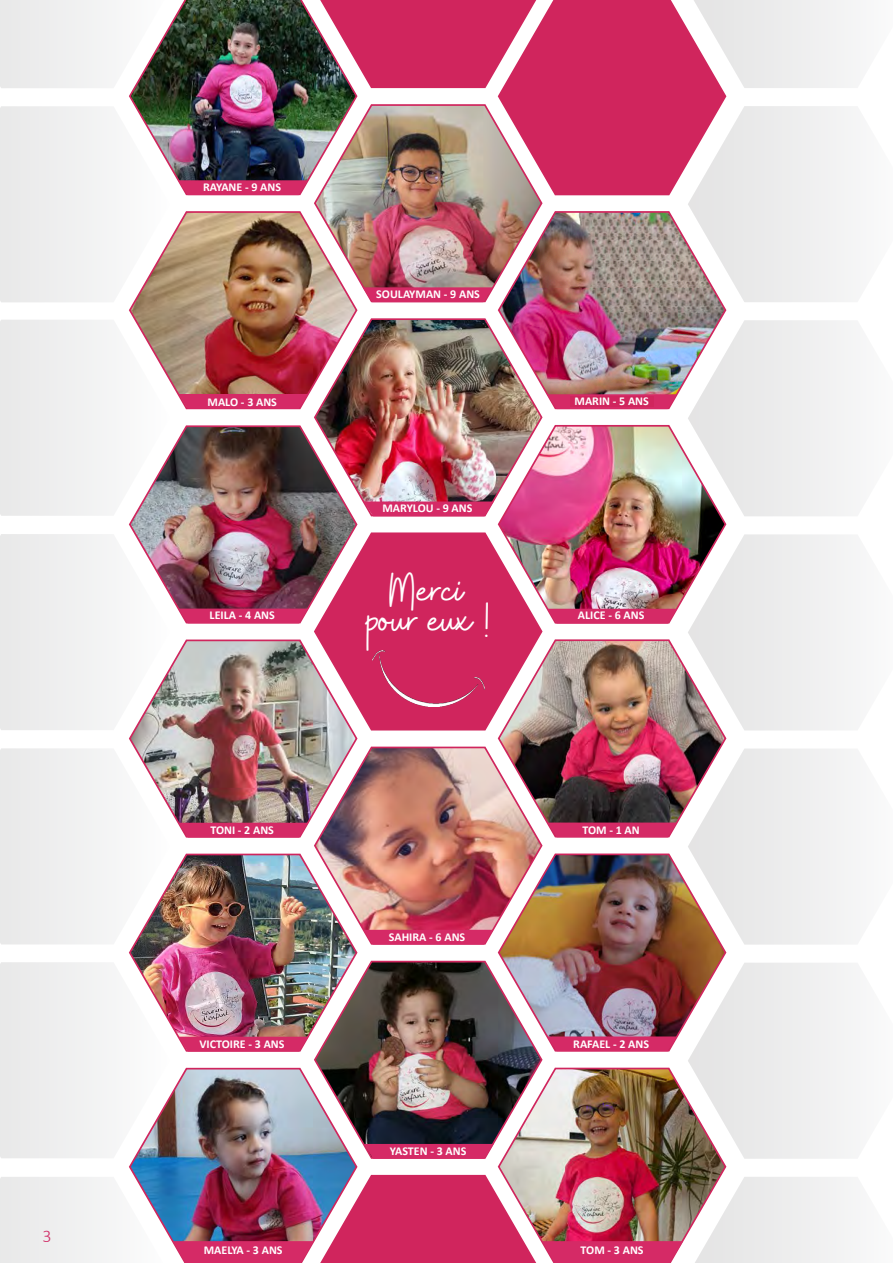
<style>
.page{position:relative;width:893px;height:1263px;background:#fff}
.page>*{position:absolute;margin:0;border:0;box-sizing:border-box;transform-origin:0 0}
.t1{font:48px "Buffalo";letter-spacing:-.045em;color:#fff}
.t2{font:300 18px "Calibri";color:#d02b65}
.t3{font:700 12px "Calibri";color:#fff}
</style>
<div class="page">
<div style="left:688px;top:320px;width:165px;height:196px;background:#ededee"></div>
<div style="left:688px;top:534px;width:165px;height:196px;background:#ededed"></div>
<div style="left:688px;top:963px;width:165px;height:196px;background:#ededed"></div>
<div style="left:688px;top:748px;width:165px;height:197px;background:#ededee"></div>
<img style="left:129px;top:302px;width:229px;height:108px">
<div style="left:178px;top:394px;width:130px;height:15px;background:#d52a66"></div>
<img style="left:129px;top:425px;width:229px;height:199px">
<div style="left:178px;top:609px;width:130px;height:14px;background:#d52a66"></div>
<img style="left:129px;top:639px;width:229px;height:199px">
<div style="left:178px;top:823px;width:130px;height:14px;background:#d52a66"></div>
<img style="left:129px;top:853px;width:229px;height:199px">
<div style="left:178px;top:1037px;width:130px;height:14px;background:#d52a66"></div>
<img style="left:129px;top:1067px;width:229px;height:106px">
<img style="left:313px;top:317px;width:230px;height:200px">
<svg style="left:364px;top:501px;width:130px;height:15px;background:#d4376e"></svg>
<img style="left:313px;top:745px;width:230px;height:200px">
<svg style="left:363px;top:930px;width:130px;height:15px;background:#d7376f"></svg>
<img style="left:313px;top:959px;width:230px;height:200px">
<svg style="left:364px;top:1144px;width:130px;height:15px;background:#d7366e"></svg>
<img style="left:497px;top:1066px;width:230px;height:107px">
<img style="left:497px;top:852px;width:230px;height:200px">
<svg style="left:547px;top:1036px;width:130px;height:15px;background:#d4366e"></svg>
<img style="left:497px;top:638px;width:230px;height:200px">
<svg style="left:547px;top:822px;width:130px;height:15px;background:#d0346b"></svg>
<img style="left:497px;top:423px;width:230px;height:201px">
<img style="left:315px;top:533px;width:362px;height:197px">
<img style="left:497px;top:302px;width:230px;height:108px">
<svg style="left:547px;top:394px;width:130px;height:15px"></svg>
<div style="left:570px;top:396px;width:83px;height:10px;background:#d0255d"></div>
<img style="left:0;top:0;width:853px;height:302px">
<svg style="left:0;top:320px;width:170px;height:196px"></svg>
<svg style="left:0;top:534px;width:170px;height:196px"></svg>
<svg style="left:0;top:748px;width:170px;height:196px"></svg>
<img style="left:0;top:1173px;width:853px;height:90px">
<svg style="left:0;top:962px;width:170px;height:196px"></svg>
<h2 class="t2" style="left:43px;top:1224px;width:11px">3</h2>
<p class="t3" style="left:203px;top:179px;width:80px">RAYANE - 9 ANS</p>
<p class="t3" style="left:376px;top:286px;width:105px">SOULAYMAN - 9 ANS</p>
<p class="t3" style="left:207px;top:393px;width:71px">MALO - 3 ANS</p>
<p class="t3" style="left:574px;top:393px;width:76px">MARIN - 5 ANS</p>
<p class="t3" style="left:382px;top:500px;width:92px">MARYLOU - 9 ANS</p>
<p class="t3" style="left:210px;top:606px;width:67px">LEILA - 4 ANS</p>
<h1 class="t1" style="left:390px;top:562px;width:77px">Merci</h1>
<h1 class="t1" style="left:365px;top:592px;width:126px">pour eux !</h1>
<p class="t3" style="left:578px;top:607px;width:68px">ALICE - 6 ANS</p>
<p class="t3" style="left:210px;top:821px;width:65px">TONI - 2 ANS</p>
<p class="t3" style="left:582px;top:821px;width:59px">TOM - 1 AN</p>
<p class="t3" style="left:389px;top:928px;width:78px">SAHIRA - 6 ANS</p>
<p class="t3" style="left:200px;top:1036px;width:86px">VICTOIRE - 3 ANS</p>
<p class="t3" style="left:573px;top:1035px;width:77px">RAFAEL - 2 ANS</p>
<p class="t3" style="left:390px;top:1142px;width:78px">YASTEN - 3 ANS</p>
<p class="t3" style="left:204px;top:1241px;width:80px">MAELYA - 3 ANS</p>
<p class="t3" style="left:581px;top:1241px;width:64px">TOM - 3 ANS</p>
</div>
